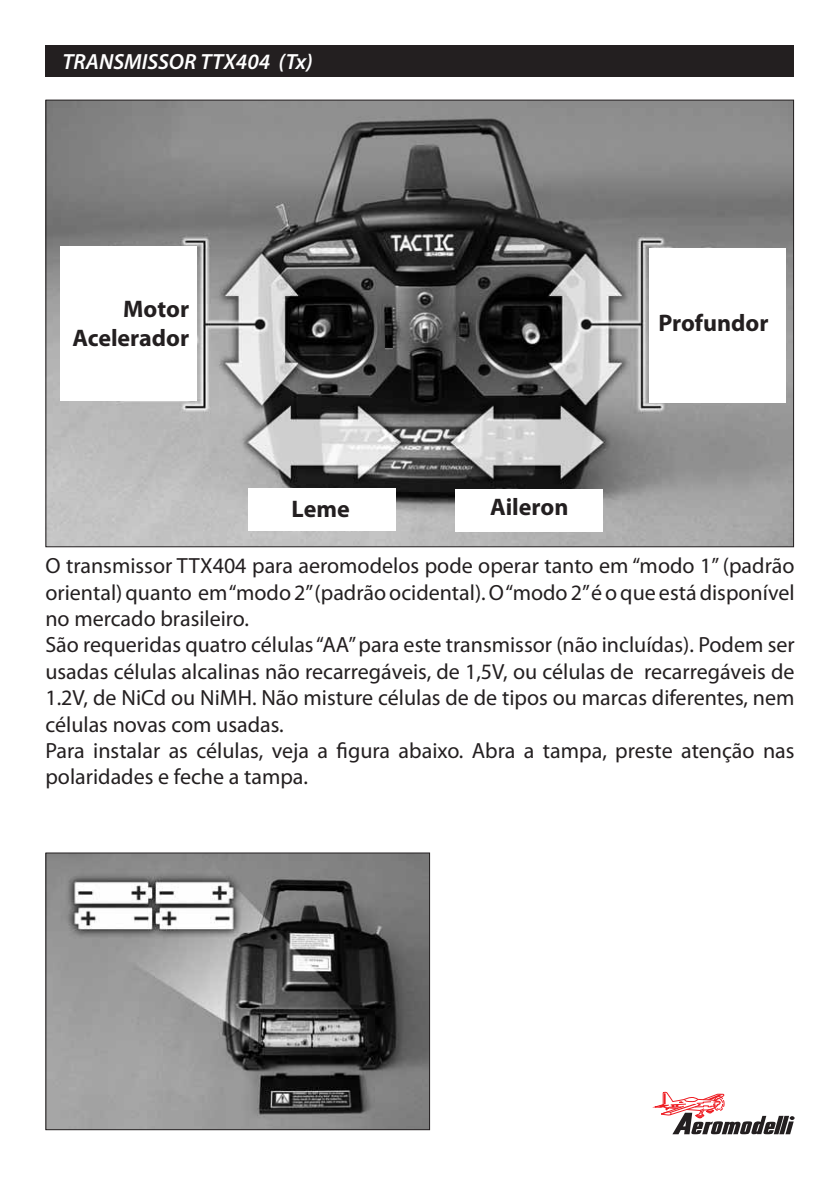
<style>
.page{position:relative;width:840px;height:1191px;background:#fff}
.page>*{position:absolute;margin:0;border:0;box-sizing:border-box;transform-origin:0 0}
.t1{font:700 24px/28.8px "Myriad Pro";color:#231f20;text-align:right}
.texto_corrido{font:22px/26.4px "Myriad Pro";color:#231f20;text-align:justify}
.texto_corrido-2{font:italic 600 22px "Myriad Pro";color:#fff}
</style>
<div class="page">
<div style="left:45px;top:45px;width:748px;height:32px;background:#231f20"></div>
<img style="left:47px;top:102px;width:744px;height:443px">
<img style="left:47px;top:854px;width:381px;height:274px">
<div style="left:45px;top:852px;width:385px;height:278px;border:1px solid #231f20"></div>
<div style="left:60px;top:247px;width:137px;height:154px;background:#fff"></div>
<div style="left:248px;top:488px;width:147px;height:42px;background:#fff"></div>
<div style="left:455px;top:489px;width:147px;height:42px;background:#fff"></div>
<div style="left:649px;top:249px;width:136px;height:154px;background:#fff"></div>
<svg style="left:653px;top:1091px;width:141px;height:43px"></svg>
<p class="texto_corrido-2" style="left:62px;top:47px;width:252px">TRANSMISSOR TTX404 (Tx)</p>
<p class="t1" style="left:72px;top:294px;width:118px">Motor<br>Acelerador</p>
<p class="t1" style="left:291px;top:494px;width:60px">Leme</p>
<p class="t1" style="left:490px;top:492px;width:80px">Aileron</p>
<p class="t1" style="left:658px;top:307px;width:112px">Profundor</p>
<p class="texto_corrido" style="left:45px;top:552px;width:750px">O transmissor TTX404 para aeromodelos pode operar tanto em “modo 1” (padrão oriental) quanto em “modo 2” (padrão ocidental). O “modo 2” é o que está disponível no mercado brasileiro.</p>
<p class="texto_corrido" style="left:45px;top:631px;width:750px">São requeridas quatro células “AA” para este transmissor (não incluídas). Podem ser usadas células alcalinas não recarregáveis, de 1,5V, ou células de recarregáveis de 1.2V, de NiCd ou NiMH. Não misture células de de tipos ou marcas diferentes, nem células novas com usadas.</p>
<p class="texto_corrido" style="left:45px;top:737px;width:750px">Para instalar as células, veja a figura abaixo. Abra a tampa, preste atenção nas polaridades e feche a tampa.</p>
</div>
